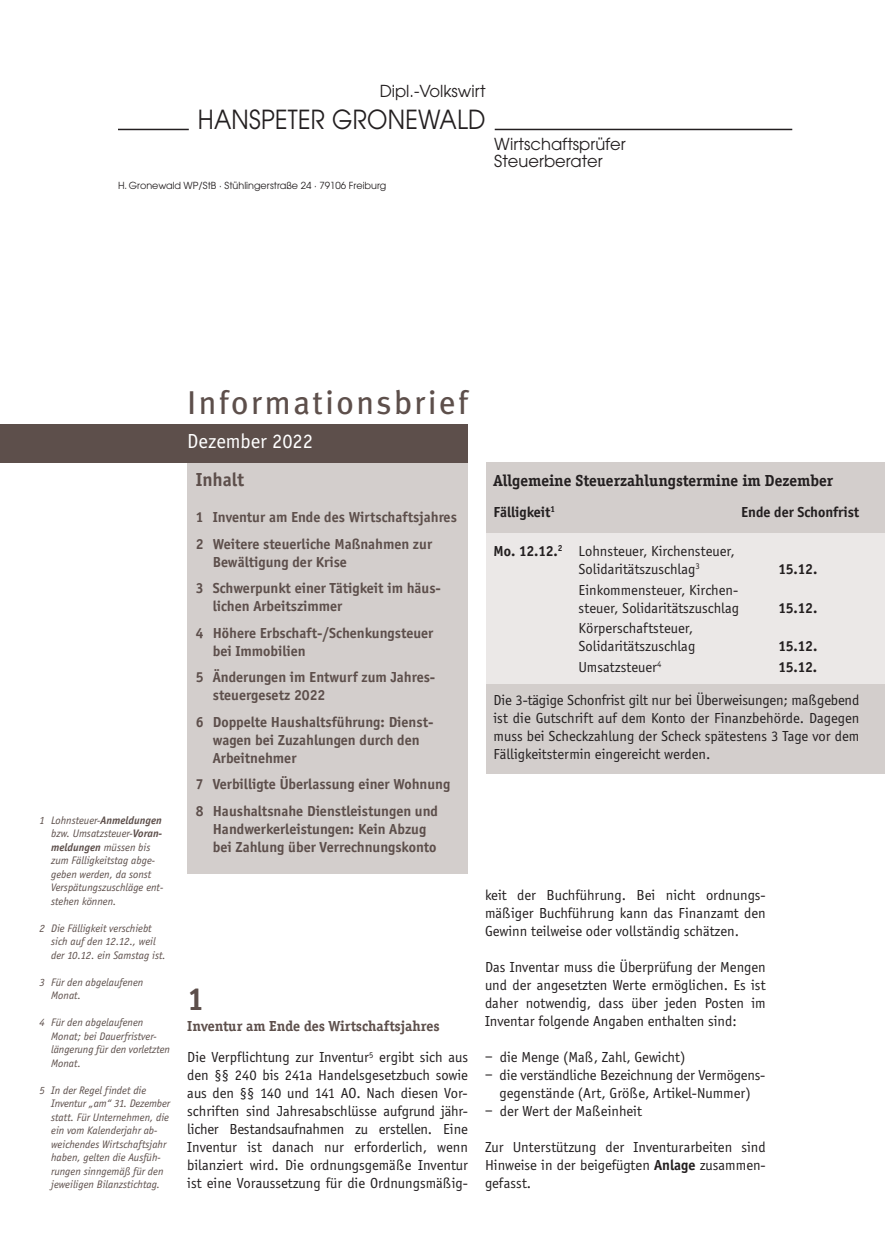
<style>
.page{position:relative;width:885px;height:1259px;background:#fff}
.page>*{position:absolute;margin:0;border:0;box-sizing:border-box;transform-origin:0 0}
.t1{font:33px "Meta Plus";letter-spacing:.075em;color:#5d4f4b}
.t2{font:700 33px "Officina Serif";color:#5d4f4b}
.t3{font:26.1px "Avant Garde";letter-spacing:.01em;color:#231f20;scale:.89 1}
.t4{font:21px "Officina Sans";color:#fff}
.t5{font:700 19.5px "Officina Sans";color:#5d4f4b}
.t6{font:16.5px/18px "Avant Garde";color:#231f20}
.t7{font:700 16.5px "Officina Serif";color:#231f20}
.t8{font:15px/18px "Officina Sans";color:#231f20;text-align:justify}
.t9{font:700 15px/26.5px "Officina Sans";color:#5d4f4b}
.t10{font:700 15px "Officina Sans";color:#231f20}
.t11{font:700 15px "Officina Serif";color:#5d4f4b}
.t12{font:italic 11.25px/13.5px "Officina Sans";color:#5d4f4b}
.t13{font:9.75px "Avant Garde";color:#231f20}
.s1{font-weight:700}
</style>
<div class="page">
<hr style="left:118px;top:129px;width:71px;height:1px;background:#231f20">
<hr style="left:495px;top:129px;width:297px;height:1px;background:#231f20">
<div style="left:187px;top:462px;width:281px;height:412px;background:#d3cecc"></div>
<div style="left:0;top:424px;width:468px;height:38px;background:#5d4f4b"></div>
<div style="left:468px;top:462px;width:417px;height:312px;background:#d3cecc"></div>
<div style="left:485px;top:533px;width:400px;height:151px;background:#ebe8e7"></div>
<div style="left:468px;top:421px;width:17px;height:374px;background:#fff"></div>
<p class="t6" style="left:380px;top:83px;width:107px">Dipl.-Volkswirt</p>
<h2 class="t3" style="left:198px;top:109px;width:325px">HANSPETER GRONEWALD</h2>
<p class="t13" style="left:118px;top:182px;width:270px">H. Gronewald WP/StB · Stühlingerstraße 24 · 79106 Freiburg</p>
<p class="t6" style="left:494px;top:136px;width:133px">Wirtschaftsprüfer<br>Steuerberater</p>
<h1 class="t1" style="left:187px;top:384px;width:282px">Informationsbrief</h1>
<h3 class="t4" style="left:187px;top:433px;width:127px">Dezember 2022</h3>
<p class="t12" style="left:51px;top:814px;width:114px;text-indent:-12px">1 Lohnsteuer-<span class="s1">Anmeldungen </span>bzw. Umsatzsteuer-<span class="s1">Voran&shy;meldungen</span> müssen bis zum Fälligkeitstag abge&shy;geben werden, da sonst<br>Verspätungszuschläge ent&shy;stehen können.</p>
<p class="t12" style="left:51px;top:922px;width:116px;text-indent:-12px">2 Die Fälligkeit verschiebt sich auf den 12.12., weil der 10.12. ein Samstag ist.</p>
<p class="t12" style="left:51px;top:976px;width:94px;text-indent:-12px">3 Für den abgelaufenen<br>Monat.</p>
<p class="t12" style="left:51px;top:1016px;width:120px;text-indent:-12px">4 Für den abgelaufenen<br>Monat; bei Dauerfristver&shy;längerung für den vorletzten<br>Monat.</p>
<p class="t12" style="left:51px;top:1084px;width:120px;text-indent:-12px">5 In der Regel findet die<br>Inventur „am“ 31. Dezember statt. Für Unternehmen, die ein vom Kalenderjahr ab&shy;weichendes Wirtschaftsjahr haben, gelten die Ausfüh&shy;rungen sinngemäß für den jeweiligen Bilanzstichtag.</p>
<h3 class="t5" style="left:196px;top:472px;width:50px">Inhalt</h3>
<p class="t9" style="left:196px;top:505px;width:263px">1 Inventur am Ende des Wirtschaftsjahres<br>2 Weitere steuerliche Maßnahmen zur</p>
<p class="t9" style="left:196px;top:550px;width:247px;text-indent:17px">Bewältigung der Krise<br>3 Schwerpunkt einer Tätigkeit im häus-</p>
<p class="t9" style="left:196px;top:594px;width:239px;text-indent:17px">lichen Arbeitszimmer<br>4 Höhere Erbschaft-/Schenkungsteuer</p>
<p class="t9" style="left:196px;top:639px;width:241px;text-indent:17px">bei Immobilien<br>5 Änderungen im Entwurf zum Jahres-</p>
<p class="t9" style="left:196px;top:683px;width:239px;text-indent:17px">steuergesetz 2022<br>6 Doppelte Haushaltsführung: Dienst-</p>
<p class="t9" style="left:213px;top:732px;width:208px;line-height:18px">wagen bei Zuzahlungen durch den<br>Arbeitnehmer</p>
<p class="t9" style="left:196px;top:772px;width:256px">7 Verbilligte Überlassung einer Wohnung<br>8 Haushaltsnahe Dienstleistungen und</p>
<p class="t9" style="left:213px;top:821px;width:225px;line-height:18px">Handwerkerleistungen: Kein Abzug bei Zahlung über Verrechnungskonto</p>
<h1 class="t2" style="left:187px;top:986px;width:19px">1</h1>
<p class="t11" style="left:187px;top:1020px;width:254px">Inventur am Ende des Wirtschaftsjahres</p>
<p class="t8" style="left:187px;top:1049px;width:282px">Die Verpflichtung zur Inventur<sup>5</sup> ergibt sich aus den §§ 240 bis 241a Handelsgesetzbuch sowie aus den §§ 140 und 141 AO. Nach diesen Vor&shy;schriften sind Jahresabschlüsse aufgrund jähr&shy;licher Bestandsaufnahmen zu erstellen. Eine Inventur ist danach nur erforderlich, wenn bilanziert wird. Die ordnungsgemäße Inventur ist eine Voraussetzung für die Ordnungsmäßig-</p>
<p class="t7" style="left:493px;top:474px;width:341px">Allgemeine Steuerzahlungstermine im Dezember</p>
<p class="t10" style="left:493px;top:506px;width:63px">Fälligkeit<sup>1</sup></p>
<p class="t10" style="left:741px;top:506px;width:120px">Ende der Schonfrist</p>
<p class="t8" style="left:578px;top:543px;width:158px;text-indent:-85px"><span class="s1">Mo. 12.12.</span><sup>2</sup> Lohnsteuer, Kirchensteuer,<br>Solidaritätszuschlag<sup>3</sup></p>
<p class="t10" style="left:778px;top:563px;width:40px">15.12.</p>
<p class="t8" style="left:578px;top:582px;width:162px">Einkommensteuer, Kirchen&shy;steuer, Solidaritätszuschlag</p>
<p class="t8" style="left:578px;top:620px;width:118px">Körperschaftsteuer,<br>Solidaritätszuschlag</p>
<p class="t10" style="left:778px;top:602px;width:40px">15.12.</p>
<p class="t10" style="left:778px;top:640px;width:40px">15.12.</p>
<p class="t8" style="left:578px;top:659px;width:84px">Umsatzsteuer<sup>4</sup></p>
<p class="t10" style="left:778px;top:661px;width:40px">15.12.</p>
<p class="t8" style="left:493px;top:692px;width:367px">Die 3-tägige Schonfrist gilt nur bei Überweisungen; maßgebend ist die Gutschrift auf dem Konto der Finanzbehörde. Dagegen muss bei Scheckzahlung der Scheck spätestens 3 Tage vor dem Fälligkeitstermin eingereicht werden.</p>
<p class="t8" style="left:485px;top:887px;width:282px">keit der Buchführung. Bei nicht ordnungs&shy;mäßiger Buchführung kann das Finanzamt den Gewinn teilweise oder vollständig schätzen.</p>
<p class="t8" style="left:485px;top:959px;width:282px">Das Inventar muss die Überprüfung der Mengen und der angesetzten Werte ermöglichen. Es ist daher notwendig, dass über jeden Posten im Inventar folgende Angaben enthalten sind:</p>
<p class="t8" style="left:485px;top:1049px;width:202px">– die Menge (Maß, Zahl, Gewicht)</p>
<p class="t8" style="left:485px;top:1067px;width:282px;text-align:center">– die verständliche Bezeichnung der Vermögens&shy;gegenstände (Art, Größe, Artikel-Nummer)</p>
<p class="t8" style="left:485px;top:1103px;width:158px">– der Wert der Maßeinheit</p>
<p class="t8" style="left:485px;top:1139px;width:282px">Zur Unterstützung der Inventurarbeiten sind Hinweise in der beigefügten <span class="s1">Anlage</span> zusammen&shy;gefasst.</p>
</div>
